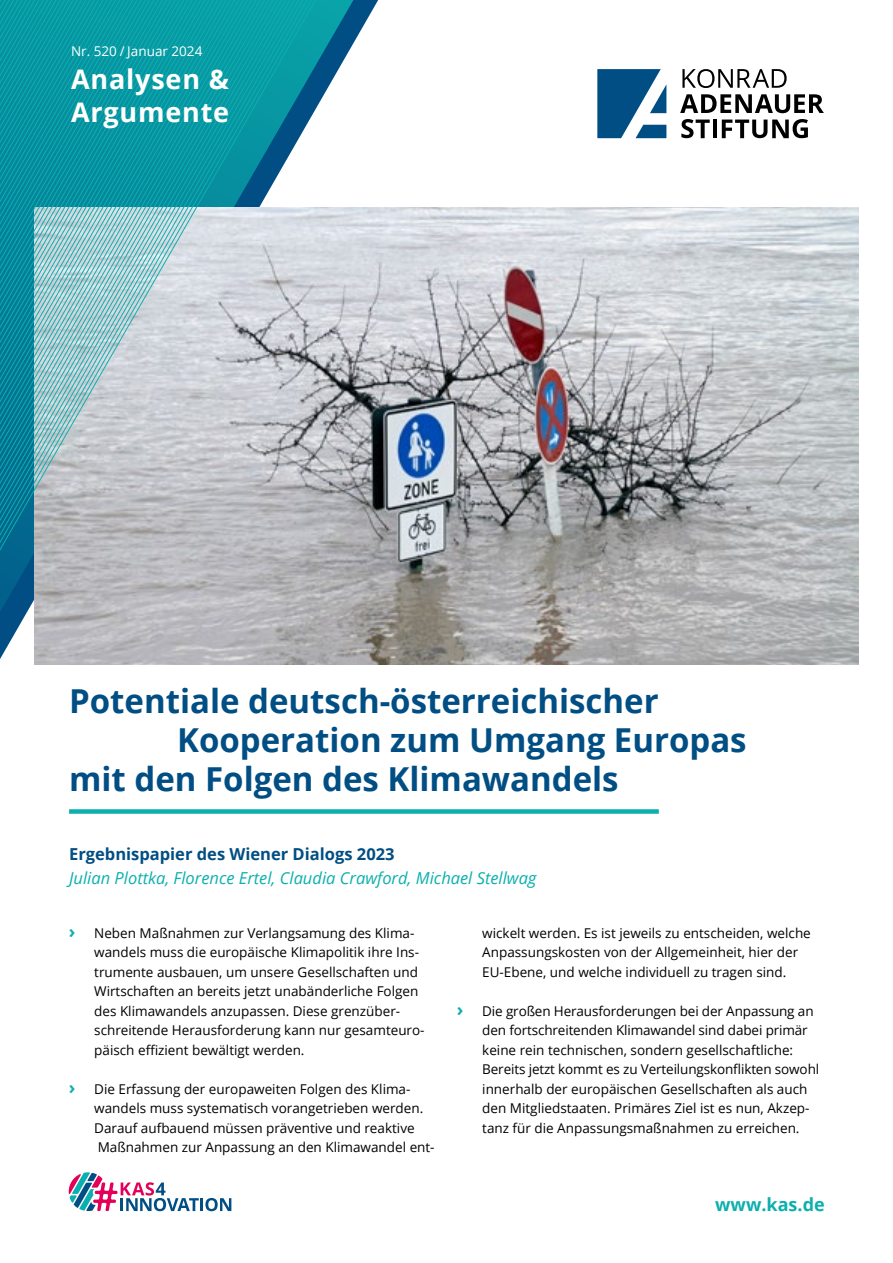
<style>
.page{position:relative;width:893px;height:1263px;background:#fff}
.page>*{position:absolute;margin:0;border:0;box-sizing:border-box;transform-origin:0 0}
.t1{font:700 33px "Open Sans";color:#004e83}
.t2{font:700 27px/33px "Open Sans";letter-spacing:.03em;color:#fff}
.t3{font:700 18px "Open Sans";color:#0bb0ae}
.t4{font:italic 16.5px "Open Sans";color:#0bb0ae}
.t5{font:700 16.5px "Open Sans";color:#004e83}
.t6{font:13.5px/19.5px "Open Sans";color:#000}
.t7{font:13.5px "Open Sans";color:#fff}
.s1{font-weight:700;font-size:18px;color:#0bb0ae}
</style>
<div class="page">
<svg style="left:0;top:0;width:361px;height:634px"></svg>
<svg style="left:682px;top:69px;width:105px;height:19px"></svg>
<svg style="left:680px;top:94px;width:144px;height:19px"></svg>
<svg style="left:681px;top:119px;width:29px;height:19px"></svg>
<hr style="left:713px;top:120px;width:4px;height:18px;background:#000">
<svg style="left:722px;top:119px;width:86px;height:19px"></svg>
<svg style="left:597px;top:69px;width:69px;height:69px"></svg>
<img style="left:35px;top:207px;width:823px;height:458px">
<svg style="left:240px;top:0;width:5px;height:587px;background:#83b7bf"></svg>
<svg style="left:223px;top:0;width:5px;height:587px;background:#85bac2"></svg>
<svg style="left:206px;top:0;width:5px;height:587px;background:#86bbc2"></svg>
<svg style="left:194px;top:0;width:4px;height:587px;background:#86bcc3"></svg>
<svg style="left:189px;top:0;width:5px;height:587px;background:#85bbc2"></svg>
<svg style="left:185px;top:0;width:4px;height:587px;background:#84bbc2"></svg>
<svg style="left:181px;top:0;width:4px;height:587px;background:#83bbc2"></svg>
<svg style="left:177px;top:0;width:4px;height:587px;background:#83bbc2"></svg>
<svg style="left:172px;top:0;width:5px;height:587px;background:#82bac1"></svg>
<svg style="left:168px;top:0;width:4px;height:587px;background:#81bac1"></svg>
<svg style="left:164px;top:0;width:4px;height:587px;background:#80bac1"></svg>
<svg style="left:160px;top:0;width:4px;height:587px;background:#7fb9c0"></svg>
<svg style="left:155px;top:0;width:5px;height:587px;background:#7fb9c0"></svg>
<svg style="left:151px;top:0;width:4px;height:587px;background:#7db8bf"></svg>
<svg style="left:147px;top:0;width:4px;height:587px;background:#7db9bf"></svg>
<svg style="left:143px;top:0;width:4px;height:587px;background:#7cb8bf"></svg>
<svg style="left:138px;top:0;width:5px;height:587px;background:#7bb8bf"></svg>
<svg style="left:134px;top:0;width:4px;height:587px;background:#7ab7be"></svg>
<svg style="left:130px;top:0;width:4px;height:587px;background:#79b7be"></svg>
<svg style="left:126px;top:0;width:4px;height:587px;background:#79b7be"></svg>
<svg style="left:121px;top:0;width:5px;height:587px;background:#78b7be"></svg>
<svg style="left:117px;top:0;width:4px;height:587px;background:#77b6bd"></svg>
<svg style="left:113px;top:0;width:4px;height:587px;background:#76b6bd"></svg>
<svg style="left:109px;top:0;width:4px;height:587px;background:#76b6bd"></svg>
<svg style="left:104px;top:0;width:5px;height:587px;background:#75b6bc"></svg>
<svg style="left:100px;top:0;width:4px;height:587px;background:#74b5bc"></svg>
<svg style="left:96px;top:0;width:4px;height:587px;background:#73b5bc"></svg>
<svg style="left:92px;top:0;width:4px;height:587px;background:#73b5bc"></svg>
<svg style="left:87px;top:0;width:5px;height:587px;background:#72b5bc"></svg>
<svg style="left:83px;top:0;width:4px;height:587px;background:#71b4bb"></svg>
<svg style="left:79px;top:0;width:4px;height:587px;background:#70b4bb"></svg>
<svg style="left:75px;top:0;width:4px;height:587px;background:#70b4bb"></svg>
<svg style="left:0;top:0;width:75px;height:587px;background:#3d9fac"></svg>
<div style="left:69px;top:809px;width:590px;height:5px;background:#0bb0ae"></div>
<svg style="left:69px;top:1172px;width:162px;height:39px"></svg>
<p class="t7" style="left:71px;top:41px;width:133px">Nr. 520 / Januar 2024</p>
<h2 class="t2" style="left:71px;top:62px;width:160px">Analysen &amp;<br>Argumente</h2>
<h1 class="t1" style="left:69px;top:678px;width:591px">Potentiale deutsch-österreichischer</h1>
<h1 class="t1" style="left:177px;top:717px;width:571px">Kooperation zum Umgang Europas</h1>
<h1 class="t1" style="left:69px;top:756px;width:551px">mit den Folgen des Klimawandels</h1>
<p class="t5" style="left:69px;top:842px;width:327px">Ergebnispapier des Wiener Dialogs 2023</p>
<p class="t4" style="left:69px;top:866px;width:469px">Julian Plottka, Florence Ertel, Claudia Crawford, Michael Stellwag</p>
<p class="t6" style="left:94px;top:923px;width:332px;text-indent:-26px"><span class="s1">›</span> Neben Maßnahmen zur Verlangsamung des Klima&shy;wandels muss die europäische Klimapolitik ihre Ins&shy;trumente ausbauen, um unsere Gesellschaften und Wirtschaften an bereits jetzt unabänderliche Folgen des Klimawandels anzupassen. Diese grenzüber&shy;schreitende Herausforderung kann nur gesamteuro&shy;päisch effizient bewältigt werden.</p>
<p class="t6" style="left:94px;top:1079px;width:342px;text-indent:-26px"><span class="s1">›</span> Die Erfassung der europaweiten Folgen des Klima&shy;wandels muss systematisch vorangetrieben werden.<br>Darauf aufbauend müssen präventive und reaktive Maßnahmen zur Anpassung an den Klimawandel ent-</p>
<p class="t6" style="left:482px;top:923px;width:330px">wickelt werden. Es ist jeweils zu entscheiden, welche<br>Anpassungskosten von der Allgemeinheit, hier der<br>EU-Ebene, und welche individuell zu tragen sind.</p>
<p class="t6" style="left:482px;top:1001px;width:338px;text-indent:-26px"><span class="s1">›</span> Die großen Herausforderungen bei der Anpassung an den fortschreitenden Klimawandel sind dabei primär keine rein technischen, sondern gesellschaftliche:<br>Bereits jetzt kommt es zu Verteilungskonflikten sowohl innerhalb der europäischen Gesellschaften als auch den Mitgliedstaaten. Primäres Ziel ist es nun, Akzep&shy;tanz für die Anpassungsmaßnahmen zu erreichen.</p>
<h3 class="t3" style="left:715px;top:1191px;width:111px">www.kas.de</h3>
</div>
